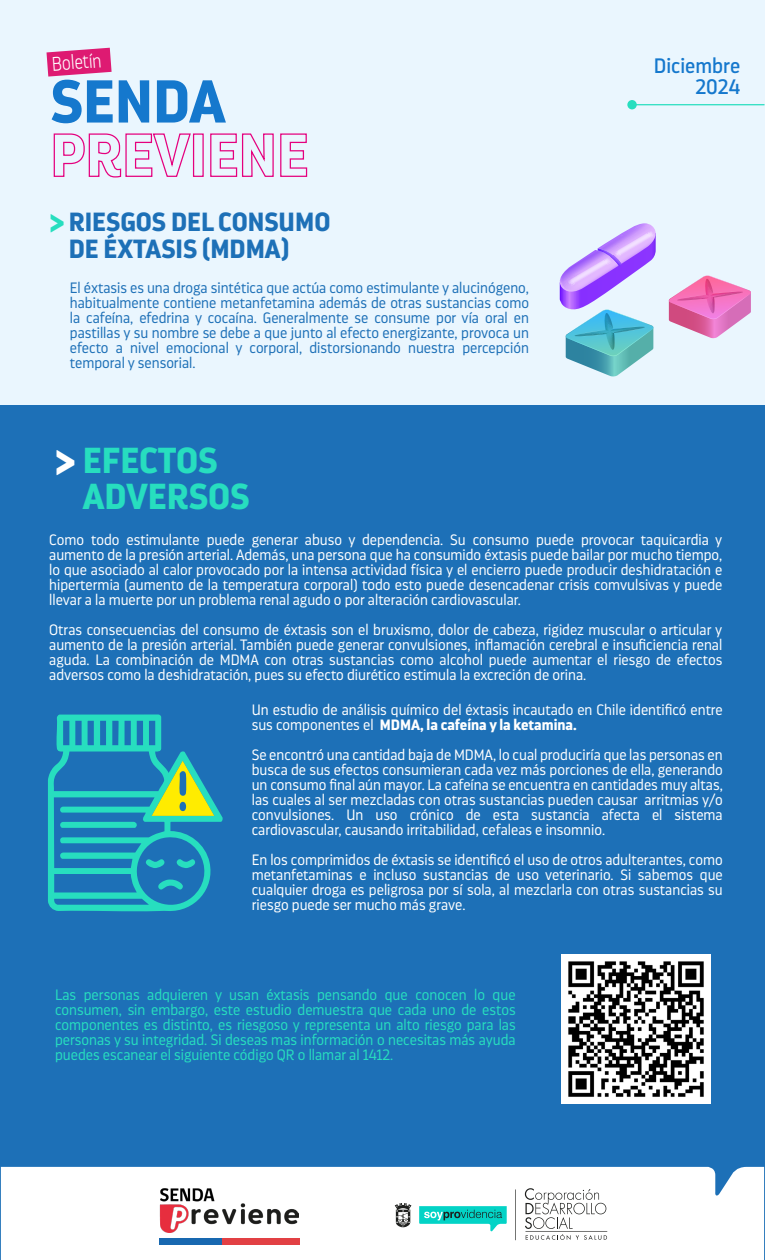
<style>
.page{position:relative;width:765px;height:1260px;background:#eaf6fe}
.page>*{position:absolute;margin:0;border:0;box-sizing:border-box;transform-origin:0 0}
.t1{font:700 60.25px "Darwin Pro";color:#1578cd}
.t2{font:900 41.25px "Isidora";color:#fff}
.t3{font:700 36.12px/36.1px "Darwin Pro";color:#27debf}
.t4{font:900 30px "Isidora";color:#27debf}
.t5{font:700 26.25px/26.2px "Darwin Pro";color:#1d70b7}
.t6{font:20.88px/20.9px "Darwin Pro";color:#1578cd;text-align:right}
.t7{font:200 19.75px "Darwin Pro";color:#fff;scale:.88 1}
.t8{font:300 15px/15px "Darwin Pro";color:#fff;text-align:justify}
.t9{font:300 15px/15px "Darwin Pro";color:#1d70b7;text-align:justify}
.t10{font:300 15px/15px "Darwin Pro";color:#27debf;text-align:justify}
.s1{font-weight:700}
</style>
<div class="page">
<div style="left:0;top:406px;width:765px;height:854px;background:#1d70b7"></div>
<hr style="left:632px;top:104px;width:133px;height:1px;background:#27debf">
<div style="left:627px;top:100px;width:10px;height:9px;background:#27debf;border-radius:50%"></div>
<img style="left:561px;top:954px;width:149px;height:149px">
<svg style="left:53px;top:133px;width:138px;height:45px"></svg>
<div style="left:193px;top:133px;width:11px;height:44px;border:1px solid #e5007e"></div>
<svg style="left:210px;top:133px;width:64px;height:44px"></svg>
<svg style="left:280px;top:133px;width:28px;height:44px"></svg>
<svg style="left:47px;top:48px;width:65px;height:29px"></svg>
<svg style="left:559px;top:223px;width:97px;height:154px"></svg>
<svg style="left:668px;top:276px;width:83px;height:63px"></svg>
<div style="left:1px;top:1167px;width:763px;height:93px;background:#fff"></div>
<svg style="left:419px;top:1206px;width:88px;height:25px;background:#53d4cc"></svg>
<svg style="left:395px;top:1203px;width:16px;height:24px"></svg>
<svg style="left:515px;top:1189px;width:1px;height:51px"></svg>
<svg style="left:525px;top:1188px;width:82px;height:52px;background:#e0e0e0"></svg>
<img style="left:158px;top:1184px;width:140px;height:49px">
<div style="left:159px;top:1239px;width:63px;height:6px;background:#1868b0"></div>
<div style="left:222px;top:1239px;width:77px;height:6px;background:#e24044"></div>
<svg style="left:48px;top:714px;width:175px;height:198px"></svg>
<h3 class="t7" style="left:51px;top:51px;width:58px;rotate:-4deg">Boletín</h3>
<h1 class="t1" style="left:50px;top:59px;width:177px">SENDA</h1>
<h3 class="t5" style="left:69px;top:208px;width:263px">RIESGOS DEL CONSUMO<br>DE ÉXTASIS (MDMA)</h3>
<h3 class="t4" style="left:49px;top:204px;width:17px">&gt;</h3>
<p class="t9" style="left:70px;top:280px;width:461px">El éxtasis es una droga sintética que actúa como estimulante y alucinógeno, habitualmente contiene metanfetamina además de otras sustancias como la cafeína, efedrina y cocaína. Generalmente se consume por vía oral en pastillas y su nombre se debe a que junto al efecto energizante, provoca un efecto a nivel emocional y corporal, distorsionando nuestra percepción temporal y sensorial.</p>
<h2 class="t2" style="left:54px;top:435px;width:23px">&gt;</h2>
<h3 class="t3" style="left:83px;top:442px;width:168px">EFECTOS<br>ADVERSOS</h3>
<h3 class="t6" style="left:654px;top:55px;width:88px">Diciembre<br>2024</h3>
<p class="t8" style="left:49px;top:532px;width:675px">Como todo estimulante puede generar abuso y dependencia. Su consumo puede provocar taquicardia y aumento de la presión arterial. Además, una persona que ha consumido éxtasis puede bailar por mucho tiempo, lo que asociado al calor provocado por la intensa actividad física y el encierro puede producir deshidratación e hipertermia (aumento de la temperatura corporal) todo esto puede desencadenar crisis comvulsivas y puede llevar a la muerte por un problema renal agudo o por alteración cardiovascular.</p>
<p class="t8" style="left:49px;top:622px;width:675px">Otras consecuencias del consumo de éxtasis son el bruxismo, dolor de cabeza, rigidez muscular o articular y aumento de la presión arterial. También puede generar convulsiones, inflamación cerebral e insuficiencia renal aguda. La combinación de MDMA con otras sustancias como alcohol puede aumentar el riesgo de efectos adversos como la deshidratación, pues su efecto diurético estimula la excreción de orina.</p>
<p class="t8" style="left:252px;top:702px;width:473px">Un estudio de análisis químico del éxtasis incautado en Chile identificó entre sus componentes el <span class="s1">MDMA, la cafeína y la ketamina.</span></p>
<p class="t8" style="left:252px;top:747px;width:473px">Se encontró una cantidad baja de MDMA, lo cual produciría que las personas en busca de sus efectos consumieran cada vez más porciones de ella, generando un consumo final aún mayor. La cafeína se encuentra en cantidades muy altas, las cuales al ser mezcladas con otras sustancias pueden causar arritmias y/o convulsiones. Un uso crónico de esta sustancia afecta el sistema cardiovascular, causando irritabilidad, cefaleas e insomnio.</p>
<p class="t8" style="left:252px;top:852px;width:473px">En los comprimidos de éxtasis se identificó el uso de otros adulterantes, como metanfetaminas e incluso sustancias de uso veterinario. Si sabemos que cualquier droga es peligrosa por sí sola, al mezclarla con otras sustancias su riesgo puede ser mucho más grave.</p>
<p class="t10" style="left:55px;top:987px;width:462px">Las personas adquieren y usan éxtasis pensando que conocen lo que consumen, sin embargo, este estudio demuestra que cada uno de estos componentes es distinto, es riesgoso y representa un alto riesgo para las personas y su integridad. Si deseas mas información o necesitas más ayuda puedes escanear el siguiente código QR o llamar al 1412.</p>
</div>
